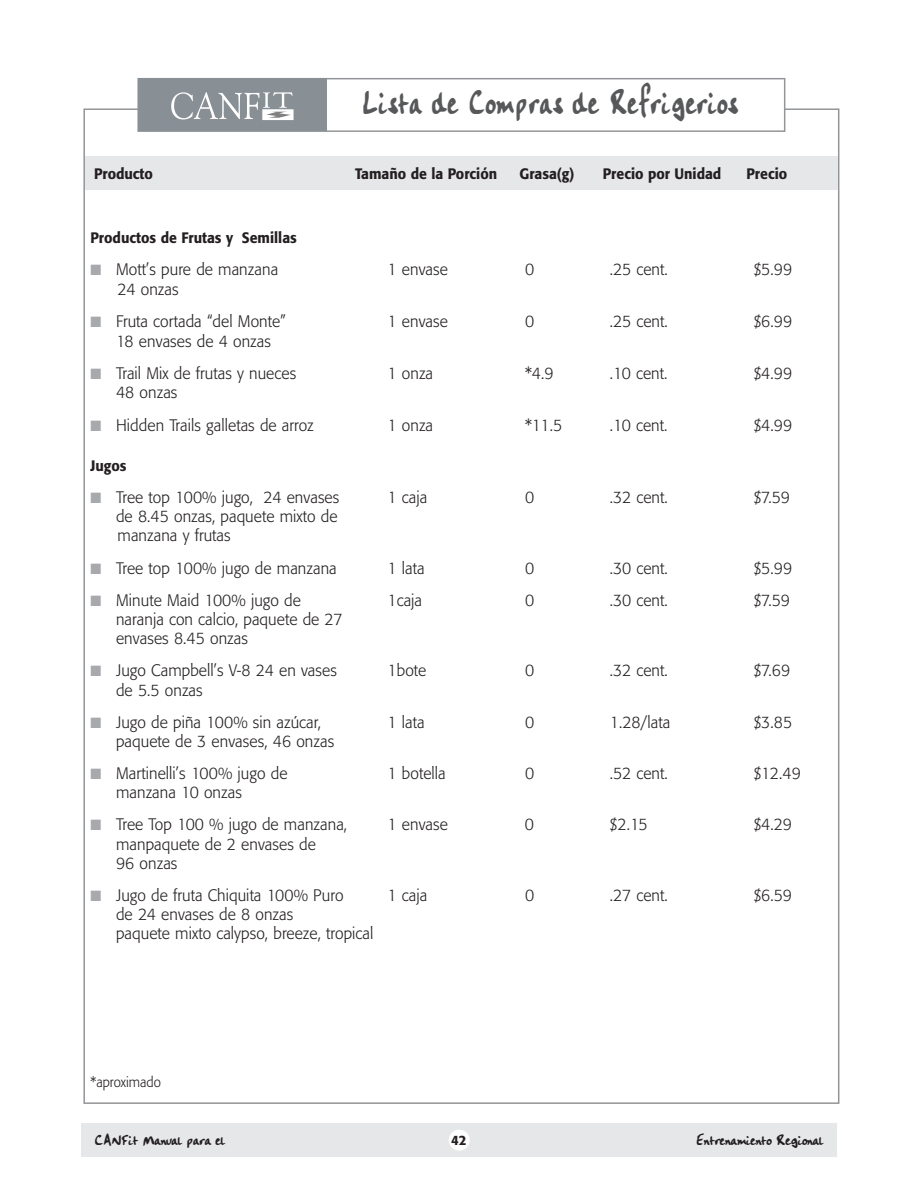
<style>
.page{position:relative;width:918px;height:1188px;background:#fff}
.page>*{position:absolute;margin:0;border:0;box-sizing:border-box;transform-origin:0 0}
.t1{font:39px "Handwriting Plain";letter-spacing:.035em;color:#57585a;scale:.8 1}
.t2{font:300 16.5px/19.2px "Formata";letter-spacing:.005em;color:#231f20;scale:.95 1}
.t3{font:16.5px "Handwriting Plain";color:#231f20}
.t4{font:500 15px "Formata";color:#231f20;scale:.93 1}
.t5{font:300 14.25px "Formata";color:#231f20;scale:.93 1}
.t6{font:500 13.5px "Formata";color:#231f20}
.s1{color:#a8a9ad}
</style>
<div class="page">
<div style="left:137px;top:78px;width:648px;height:54px;border:2px solid #939598"></div>
<div style="left:81px;top:1123px;width:756px;height:34px;background:#e6e7e9"></div>
<div style="left:449px;top:1130px;width:21px;height:21px;background:#fff;border-radius:50%"></div>
<div style="left:85px;top:156px;width:753px;height:34px;background:#e6e7e9"></div>
<div style="left:138px;top:79px;width:189px;height:52px;background:#888f95"></div>
<div style="left:262px;top:109px;width:32px;height:11px;border:2px solid #fff"></div>
<svg style="left:171px;top:92px;width:122px;height:28px"></svg>
<h1 class="t1" style="left:362px;top:74px;width:471px">Lista de Compras de Refrigerios</h1>
<p class="t4" style="left:94px;top:164px;width:65px">Producto</p>
<p class="t4" style="left:355px;top:164px;width:154px">Tamaño de la Porción</p>
<p class="t4" style="left:519px;top:164px;width:61px">Grasa(g)</p>
<p class="t4" style="left:603px;top:164px;width:129px">Precio por Unidad</p>
<p class="t4" style="left:747px;top:164px;width:45px">Precio</p>
<p class="t4" style="left:91px;top:228px;width:223px">Productos de Frutas y Semillas</p>
<p class="t2" style="left:91px;top:260px;width:199px"><span class="s1">■</span> Mott’s pure de manzana</p>
<p class="t2" style="left:388px;top:260px;width:65px">1 envase</p>
<p class="t2" style="left:525px;top:260px;width:11px">0</p>
<p class="t2" style="left:610px;top:260px;width:62px">.25 cent.</p>
<p class="t2" style="left:754px;top:260px;width:42px">$5.99</p>
<p class="t2" style="left:118px;top:279px;width:66px">24 onzas</p>
<p class="t2" style="left:91px;top:312px;width:207px"><span class="s1">■</span> Fruta cortada “del Monte”</p>
<p class="t2" style="left:388px;top:312px;width:65px">1 envase</p>
<p class="t2" style="left:525px;top:312px;width:11px">0</p>
<p class="t2" style="left:610px;top:312px;width:62px">.25 cent.</p>
<p class="t2" style="left:754px;top:312px;width:42px">$6.99</p>
<p class="t2" style="left:116px;top:331px;width:165px">18 envases de 4 onzas</p>
<p class="t2" style="left:91px;top:364px;width:218px"><span class="s1">■</span> Trail Mix de frutas y nueces</p>
<p class="t2" style="left:388px;top:364px;width:49px">1 onza</p>
<p class="t2" style="left:525px;top:364px;width:32px">*4.9</p>
<p class="t2" style="left:610px;top:364px;width:62px">.10 cent.</p>
<p class="t2" style="left:754px;top:364px;width:42px">$4.99</p>
<p class="t2" style="left:116px;top:383px;width:66px">48 onzas</p>
<p class="t2" style="left:91px;top:416px;width:236px"><span class="s1">■</span> Hidden Trails galletas de arroz</p>
<p class="t2" style="left:388px;top:416px;width:49px">1 onza</p>
<p class="t2" style="left:525px;top:416px;width:41px">*11.5</p>
<p class="t2" style="left:610px;top:416px;width:62px">.10 cent.</p>
<p class="t2" style="left:754px;top:416px;width:42px">$4.99</p>
<p class="t4" style="left:91px;top:456px;width:40px">Jugos</p>
<p class="t2" style="left:91px;top:488px;width:263px"><span class="s1">■</span> Tree top 100% jugo, 24 envases</p>
<p class="t2" style="left:388px;top:488px;width:43px">1 caja</p>
<p class="t2" style="left:525px;top:488px;width:11px">0</p>
<p class="t2" style="left:610px;top:488px;width:62px">.32 cent.</p>
<p class="t2" style="left:754px;top:488px;width:40px">$7.59</p>
<p class="t2" style="left:116px;top:507px;width:235px">de 8.45 onzas, paquete mixto de manzana y frutas</p>
<p class="t2" style="left:91px;top:558px;width:261px"><span class="s1">■</span> Tree top 100% jugo de manzana</p>
<p class="t2" style="left:388px;top:558px;width:41px">1 lata</p>
<p class="t2" style="left:525px;top:558px;width:11px">0</p>
<p class="t2" style="left:610px;top:558px;width:62px">.30 cent.</p>
<p class="t2" style="left:754px;top:558px;width:42px">$5.99</p>
<p class="t2" style="left:91px;top:591px;width:223px"><span class="s1">■</span> Minute Maid 100% jugo de</p>
<p class="t2" style="left:388px;top:591px;width:38px">1caja</p>
<p class="t2" style="left:525px;top:591px;width:11px">0</p>
<p class="t2" style="left:610px;top:591px;width:62px">.30 cent.</p>
<p class="t2" style="left:754px;top:591px;width:40px">$7.59</p>
<p class="t2" style="left:116px;top:610px;width:240px">naranja con calcio, paquete de 27 envases 8.45 onzas</p>
<p class="t2" style="left:91px;top:661px;width:261px"><span class="s1">■</span> Jugo Campbell’s V-8 24 en vases</p>
<p class="t2" style="left:388px;top:661px;width:42px">1bote</p>
<p class="t2" style="left:525px;top:661px;width:11px">0</p>
<p class="t2" style="left:610px;top:661px;width:62px">.32 cent.</p>
<p class="t2" style="left:754px;top:661px;width:40px">$7.69</p>
<p class="t2" style="left:116px;top:680px;width:93px">de 5.5 onzas</p>
<p class="t2" style="left:91px;top:712px;width:244px"><span class="s1">■</span> Jugo de piña 100% sin azúcar,</p>
<p class="t2" style="left:388px;top:712px;width:41px">1 lata</p>
<p class="t2" style="left:525px;top:712px;width:11px">0</p>
<p class="t2" style="left:610px;top:712px;width:65px">1.28/lata</p>
<p class="t2" style="left:754px;top:712px;width:42px">$3.85</p>
<p class="t2" style="left:116px;top:732px;width:231px">paquete de 3 envases, 46 onzas</p>
<p class="t2" style="left:91px;top:764px;width:209px"><span class="s1">■</span> Martinelli’s 100% jugo de</p>
<p class="t2" style="left:388px;top:764px;width:63px">1 botella</p>
<p class="t2" style="left:525px;top:764px;width:11px">0</p>
<p class="t2" style="left:610px;top:764px;width:62px">.52 cent.</p>
<p class="t2" style="left:754px;top:764px;width:51px">$12.49</p>
<p class="t2" style="left:116px;top:783px;width:134px">manzana 10 onzas</p>
<p class="t2" style="left:91px;top:815px;width:272px"><span class="s1">■</span> Tree Top 100 % jugo de manzana,</p>
<p class="t2" style="left:388px;top:815px;width:65px">1 envase</p>
<p class="t2" style="left:525px;top:815px;width:11px">0</p>
<p class="t2" style="left:610px;top:815px;width:41px">$2.15</p>
<p class="t2" style="left:754px;top:815px;width:42px">$4.29</p>
<p class="t2" style="left:116px;top:834px;width:212px">manpaquete de 2 envases de<br>96 onzas</p>
<p class="t2" style="left:91px;top:886px;width:268px"><span class="s1">■</span> Jugo de fruta Chiquita 100% Puro</p>
<p class="t2" style="left:388px;top:886px;width:43px">1 caja</p>
<p class="t2" style="left:525px;top:886px;width:11px">0</p>
<p class="t2" style="left:610px;top:886px;width:62px">.27 cent.</p>
<p class="t2" style="left:754px;top:886px;width:42px">$6.59</p>
<p class="t2" style="left:116px;top:905px;width:272px">de 24 envases de 8 onzas<br>paquete mixto calypso, breeze, tropical</p>
<p class="t5" style="left:91px;top:1073px;width:77px">*aproximado</p>
<p class="t3" style="left:94px;top:1128px;width:132px">CANFit Manual para el</p>
<p class="t6" style="left:451px;top:1132px;width:17px">42</p>
<p class="t3" style="left:696px;top:1128px;width:129px">Entrenamiento Regional</p>
</div>
